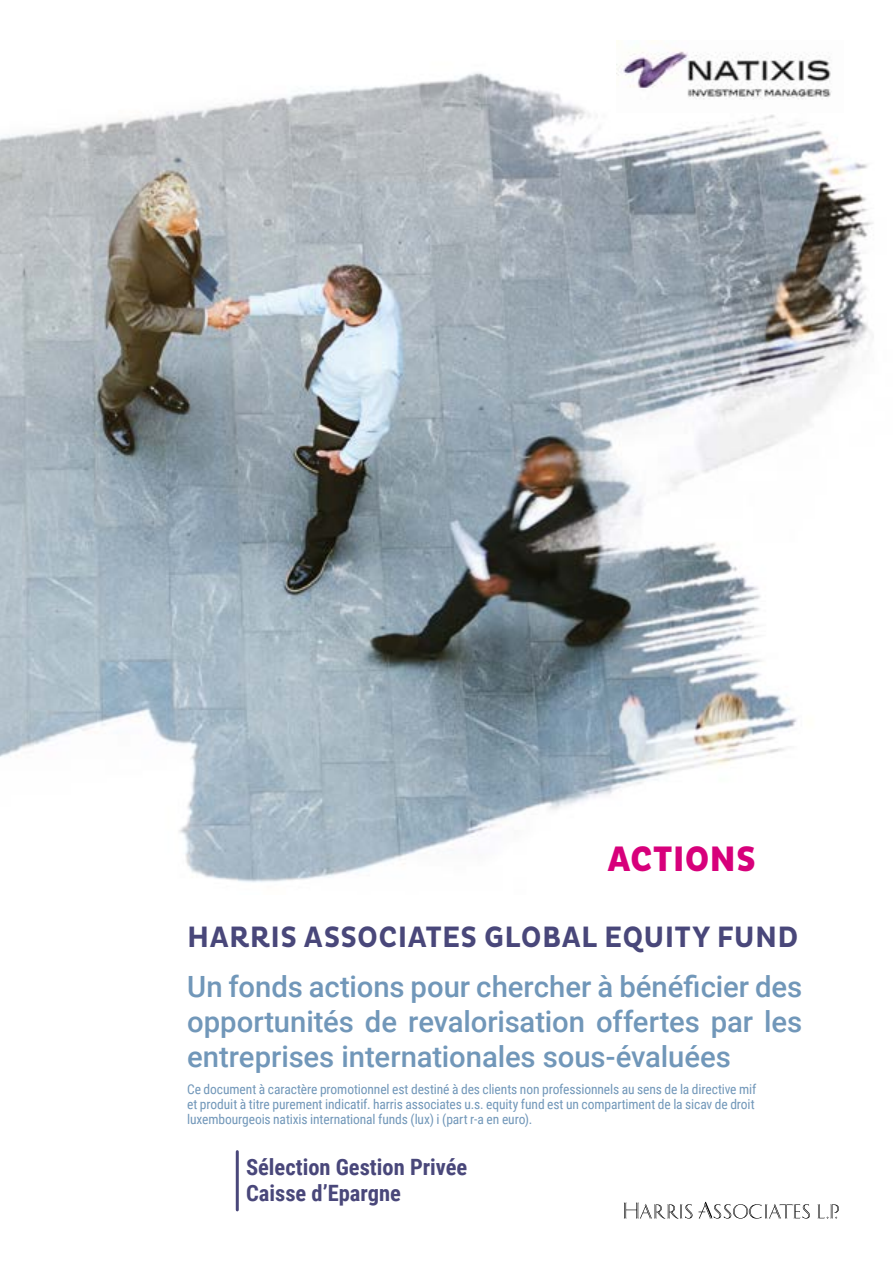
<style>
.page{position:relative;width:893px;height:1263px;background:#fff}
.page>*{position:absolute;margin:0;border:0;box-sizing:border-box;transform-origin:0 0}
.t1{font:800 36px "Pluto Cond";color:#d7007b}
.t2{font:700 30px "Pluto Cond";letter-spacing:.01em;color:#49477a}
.t3{font:500 29.25px/35.1px "Roboto";letter-spacing:-.005em;color:#7197b9;text-align:justify}
.t4{font:700 22.5px/26.2px "Roboto Condensed";color:#49477a}
.t5{font:13.5px/15px "Roboto Condensed";letter-spacing:-.01em;color:#7197b9}
</style>
<div class="page">
<img style="left:0;top:40px;width:874px;height:843px">
<img style="left:616px;top:41px;width:227px;height:72px">
<svg style="left:624px;top:1203px;width:68px;height:15px"></svg>
<svg style="left:817px;top:1204px;width:22px;height:15px"></svg>
<svg style="left:698px;top:1202px;width:112px;height:16px"></svg>
<hr style="left:236px;top:1151px;width:3px;height:59px;background:#49477a">
<h1 class="t1" style="left:607px;top:838px;width:150px">ACTIONS</h1>
<h2 class="t2" style="left:187px;top:920px;width:613px">HARRIS ASSOCIATES GLOBAL EQUITY FUND</h2>
<h3 class="t3" style="left:187px;top:968px;width:617px">Un fonds actions pour chercher à bénéficier des opportunités de revalorisation offertes par les entreprises internationales sous-évaluées</h3>
<p class="t5" style="left:187px;top:1081px;width:571px">Ce document à caractère promotionnel est destiné à des clients non professionnels au sens de la directive mif et produit à titre purement indicatif. harris associates u.s. equity fund est un compartiment de la sicav de droit luxembourgeois natixis international funds (lux) i (part r-a en euro).</p>
<h3 class="t4" style="left:246px;top:1153px;width:223px">Sélection Gestion Privée<br>Caisse d’Epargne</h3>
</div>
